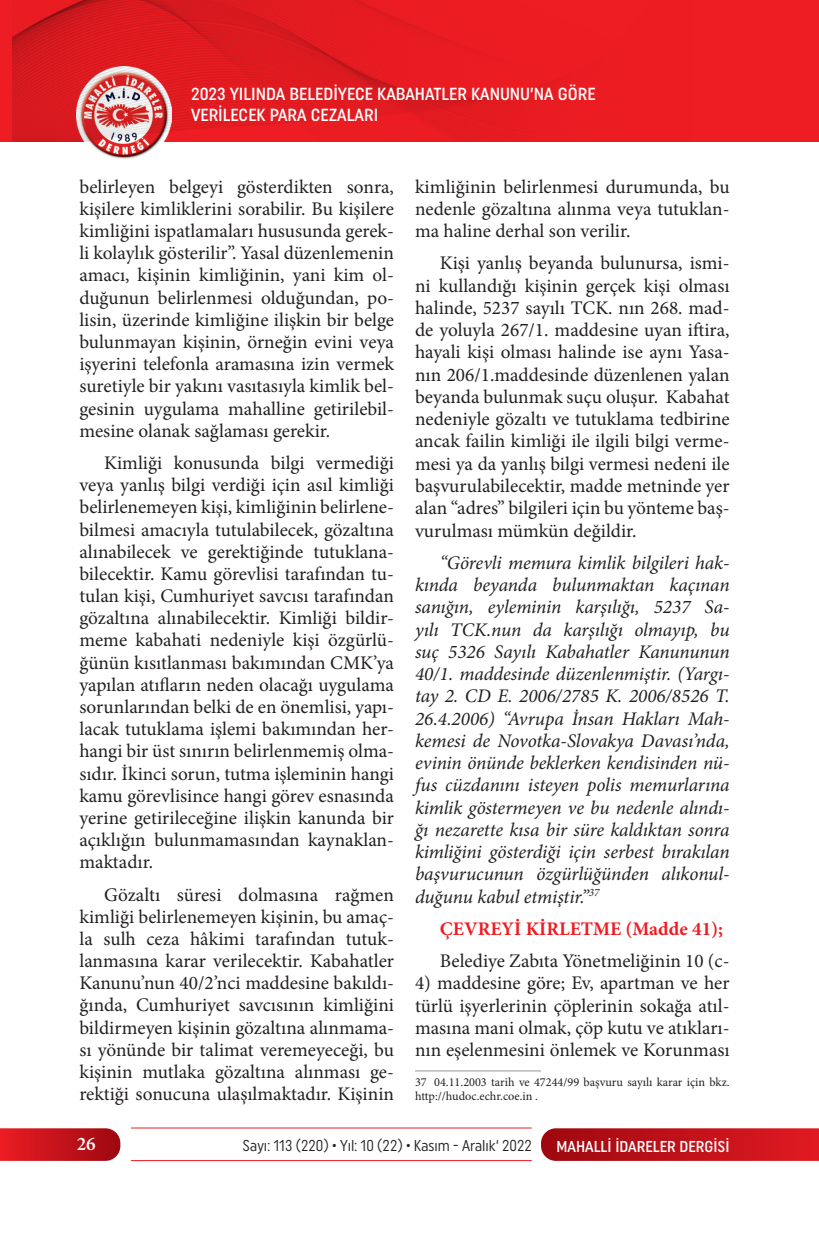
<style>
.page{position:relative;width:819px;height:1241px;background:#fff}
.page>*{position:absolute;margin:0;border:0;box-sizing:border-box;transform-origin:0 0}
.t1{font:19.25px/22.2px "Minion Pro";color:#231f20;text-align:justify}
.t2{font:italic 19.25px/22.2px "Minion Pro";letter-spacing:-.01em;color:#231f20;text-align:justify}
.t3{font:700 19.25px "Minion Pro";color:#ee1d23}
.t4{font:600 19.25px "Minion Pro";color:#fff}
.t5{font:500 17.5px/21px "Uniform Condensed";color:#fff}
.t6{font:15.75px "Uniform Condensed";color:#231f20;scale:.95 1}
.t7{font:500 15.75px "Uniform Condensed";color:#fff}
.t8{font:12.25px/14.7px "Minion Pro";color:#231f20}
</style>
<div class="page">
<svg style="left:541px;top:1128px;width:278px;height:32px;background:#c0151d"></svg>
<svg style="left:0;top:1128px;width:120px;height:32px;background:#c61920"></svg>
<hr style="left:131px;top:1127px;width:400px;height:1px;background:#ee1d23">
<hr style="left:131px;top:1159px;width:400px;height:1px;background:#ee1d23">
<div style="left:0;top:0;width:819px;height:141px;background:#ee1d23"></div>
<img style="left:76px;top:141px;width:96px;height:18px">
<img style="left:13px;top:0;width:550px;height:141px">
<hr style="left:415px;top:1070px;width:126px;height:1px;background:#939598">
<p class="t5" style="left:191px;top:83px;width:406px">2023 YILINDA BELEDİYECE KABAHATLER KANUNU’NA GÖRE<br>VERİLECEK PARA CEZALARI</p>
<p class="t1" style="left:79px;top:175px;width:316px">belirleyen belgeyi gösterdikten sonra, kişilere kimliklerini sorabilir. Bu kişilere kimliğini ispatlamaları hususunda gerek&shy;li kolaylık gösterilir”. Yasal düzenlemenin amacı, kişinin kimliğinin, yani kim ol&shy;duğunun belirlenmesi olduğundan, po&shy;lisin, üzerinde kimliğine ilişkin bir belge bulunmayan kişinin, örneğin evini veya işyerini telefonla aramasına izin vermek suretiyle bir yakını vasıtasıyla kimlik bel&shy;gesinin uygulama mahalline getirilebil&shy;mesine olanak sağlaması gerekir.</p>
<p class="t1" style="left:79px;top:451px;width:316px;text-indent:25px">Kimliği konusunda bilgi vermediği veya yanlış bilgi verdiği için asıl kimliği belirlenemeyen kişi, kimliğinin belirlene&shy;bilmesi amacıyla tutulabilecek, gözaltına alınabilecek ve gerektiğinde tutuklana&shy;bilecektir. Kamu görevlisi tarafından tu&shy;tulan kişi, Cumhuriyet savcısı tarafından gözaltına alınabilecektir. Kimliği bildir&shy;meme kabahati nedeniyle kişi özgürlü&shy;ğünün kısıtlanması bakımından CMK’ya yapılan atıfların neden olacağı uygulama sorunlarından belki de en önemlisi, yapı&shy;lacak tutuklama işlemi bakımından her&shy;hangi bir üst sınırın belirlenmemiş olma&shy;sıdır. İkinci sorun, tutma işleminin hangi kamu görevlisince hangi görev esnasında yerine getirileceğine ilişkin kanunda bir açıklığın bulunmamasından kaynaklan&shy;maktadır.</p>
<p class="t1" style="left:79px;top:883px;width:316px;text-indent:25px">Gözaltı süresi dolmasına rağmen kimliği belirlenemeyen kişinin, bu amaç&shy;la sulh ceza hâkimi tarafından tutuk&shy;lanmasına karar verilecektir. Kabahatler Kanunu’nun 40/2’nci maddesine bakıldı&shy;ğında, Cumhuriyet savcısının kimliğini bildirmeyen kişinin gözaltına alınmama&shy;sı yönünde bir talimat veremeyeceği, bu kişinin mutlaka gözaltına alınması ge&shy;rektiği sonucuna ulaşılmaktadır. Kişinin</p>
<p class="t1" style="left:415px;top:175px;width:316px">kimliğinin belirlenmesi durumunda, bu nedenle gözaltına alınma veya tutuklan&shy;ma haline derhal son verilir.</p>
<p class="t1" style="left:415px;top:252px;width:316px;text-indent:25px">Kişi yanlış beyanda bulunursa, ismi&shy;ni kullandığı kişinin gerçek kişi olması halinde, 5237 sayılı TCK. nın 268. mad&shy;de yoluyla 267/1. maddesine uyan iftira, hayali kişi olması halinde ise aynı Yasa&shy;nın 206/1.maddesinde düzenlenen yalan beyanda bulunmak suçu oluşur. Kabahat nedeniyle gözaltı ve tutuklama tedbirine ancak failin kimliği ile ilgili bilgi verme&shy;mesi ya da yanlış bilgi vermesi nedeni ile başvurulabilecektir, madde metninde yer alan “adres” bilgileri için bu yönteme baş&shy;vurulması mümkün değildir.</p>
<p class="t2" style="left:415px;top:551px;width:316px;text-indent:25px">“Görevli memura kimlik bilgileri hak&shy;kında beyanda bulunmaktan kaçınan sanığın, eyleminin karşılığı, 5237 Sa&shy;yılı TCK.nun da karşılığı olmayıp, bu suç 5326 Sayılı Kabahatler Kanununun 40/1. maddesinde düzenlenmiştir. (Yargı&shy;tay 2. CD E. 2006/2785 K. 2006/8526 T.<br>26.4.2006) “Avrupa İnsan Hakları Mah&shy;kemesi de Novotka-Slovakya Davası’nda, evinin önünde beklerken kendisinden nü&shy;fus cüzdanını isteyen polis memurlarına kimlik göstermeyen ve bu nedenle alındı&shy;ğı nezarette kısa bir süre kaldıktan sonra kimliğini gösterdiği için serbest bırakılan başvurucunun özgürlüğünden alıkonul&shy;duğunu kabul etmiştir.”<sup>37</sup></p>
<p class="t3" style="left:440px;top:914px;width:285px">ÇEVREYİ KİRLETME (Madde 41);</p>
<p class="t1" style="left:440px;top:949px;width:291px">Belediye Zabıta Yönetmeliğinin 10 (c-</p>
<p class="t1" style="left:415px;top:971px;width:316px">4) maddesine göre; Ev, apartman ve her türlü işyerlerinin çöplerinin sokağa atıl&shy;masına mani olmak, çöp kutu ve atıkları&shy;nın eşelenmesini önlemek ve Korunması</p>
<p class="t8" style="left:415px;top:1074px;width:316px">37 04.11.2003 tarih ve 47244/99 başvuru sayılı karar için bkz. http://hudoc.echr.coe.in .</p>
<p class="t4" style="left:77px;top:1130px;width:20px">26</p>
<p class="t6" style="left:242px;top:1136px;width:306px">Sayı: 113 (220) • Yıl: 10 (22) • Kasım - Aralık‘ 2022</p>
<p class="t7" style="left:556px;top:1136px;width:175px">MAHALLİ İDARELER DERGİSİ</p>
</div>
